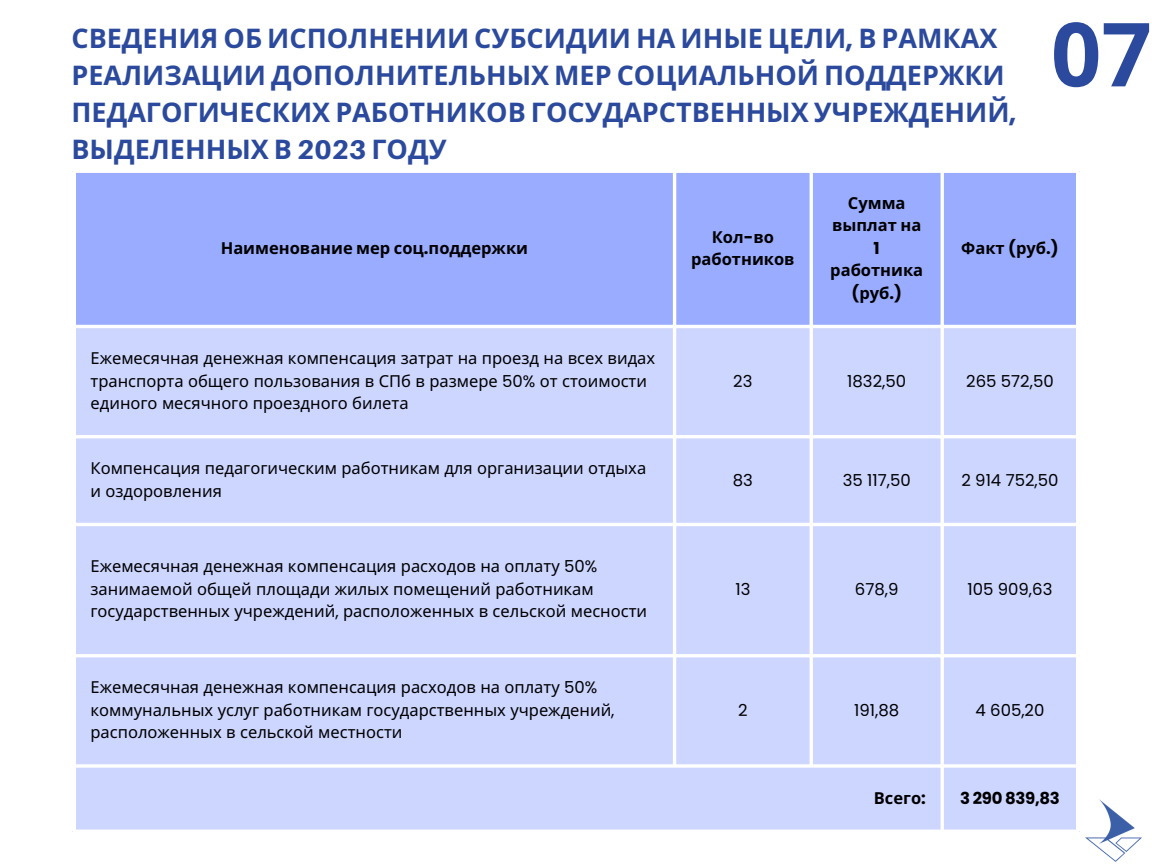
<style>
.page{position:relative;width:1152px;height:864px;background:#fff}
.page>*{position:absolute;margin:0;border:0;box-sizing:border-box;transform-origin:0 0}
.t1{font:700 88.65px "Open Sans";color:#2b4a9d}
.t2{font:700 27px/37.2px "Noto Sans";color:#2b4a9d}
.t3{font:16.5px/22.5px "Noto Sans";color:#000}
.t4{font:700 16.5px/22.5px "Noto Sans";color:#000;text-align:center}
.t5{font:16.5px "Poppins";color:#000}
.t6{font:700 16.5px "Poppins";letter-spacing:-.02em;color:#000}
.s1{font-family:"Aileron";font-weight:800}
.s2{font-family:"Poppins"}
</style>
<div class="page">
<div style="left:76px;top:173px;width:1000px;height:152px;background:#99acff"></div>
<div style="left:76px;top:328px;width:1000px;height:502px;background:#cdd6ff"></div>
<hr style="left:673px;top:173px;width:3px;height:591px;background:#fff">
<hr style="left:810px;top:173px;width:3px;height:591px;background:#fff">
<hr style="left:941px;top:173px;width:3px;height:657px;background:#fff">
<hr style="left:73px;top:435px;width:1006px;height:3px;background:#fff">
<hr style="left:73px;top:523px;width:1006px;height:3px;background:#fff">
<hr style="left:73px;top:654px;width:1006px;height:3px;background:#fff">
<svg style="left:76px;top:764px;width:1000px;height:4px"></svg>
<img style="left:1051px;top:798px;width:91px;height:64px">
<h2 class="t2" style="left:71px;top:19px;width:947px">СВЕДЕНИЯ ОБ ИСПОЛНЕНИИ СУБСИДИИ НА ИНЫЕ ЦЕЛИ<span class="s1">,</span> В РАМКАХ РЕАЛИЗАЦИИ ДОПОЛНИТЕЛЬНЫХ МЕР СОЦИАЛЬНОЙ ПОДДЕРЖКИ ПЕДАГОГИЧЕСКИХ РАБОТНИКОВ ГОСУДАРСТВЕННЫХ УЧРЕЖДЕНИЙ<span class="s1">, </span>ВЫДЕЛЕННЫХ В <span class="s1">2023</span> ГОДУ</h2>
<h1 class="t1" style="left:1051px;top:-8px;width:102px">07</h1>
<h1 class="t4" style="left:221px;top:236px;width:309px">Наименование мер соц<span class="s2">.</span>поддержки</h1>
<p class="t4" style="left:691px;top:225px;width:105px">Кол<span class="s2">-</span>во работников</p>
<p class="t4" style="left:830px;top:191px;width:94px">Сумма выплат на<br><span class="s2">1 </span>работника <span class="s2">(</span>руб<span class="s2">.)</span></p>
<p class="t4" style="left:961px;top:236px;width:99px">Факт <span class="s2">(</span>руб<span class="s2">.)</span></p>
<p class="t3" style="left:91px;top:347px;width:566px">Ежемесячная денежная компенсация затрат на проезд на всех видах транспорта общего пользования в СПб в размере <span class="s2">50%</span> от стоимости единого месячного проездного билета</p>
<p class="t5" style="left:733px;top:369px;width:21px">23</p>
<p class="t5" style="left:847px;top:369px;width:60px">1832,50</p>
<p class="t5" style="left:966px;top:369px;width:89px">265 572,50</p>
<p class="t3" style="left:91px;top:457px;width:557px">Компенсация педагогическим работникам для организации отдыха и оздоровления</p>
<p class="t5" style="left:733px;top:468px;width:22px">83</p>
<p class="t5" style="left:843px;top:468px;width:70px">35 117,50</p>
<p class="t5" style="left:961px;top:468px;width:99px">2 914 752,50</p>
<p class="t3" style="left:91px;top:555px;width:558px">Ежемесячная денежная компенсация расходов на оплату <span class="s2">50% </span>занимаемой общей площади жилых помещений работникам государственных учреждений<span class="s2">,</span> расположенных в сельской месности</p>
<p class="t3" style="left:91px;top:676px;width:526px">Ежемесячная денежная компенсация расходов на оплату <span class="s2">50% </span>коммунальных услуг работникам государственных учреждений<span class="s2">, </span>расположенных в сельской местности</p>
<p class="t5" style="left:735px;top:577px;width:16px">13</p>
<p class="t5" style="left:855px;top:577px;width:45px">678,9</p>
<p class="t5" style="left:967px;top:577px;width:86px">105 909,63</p>
<p class="t5" style="left:738px;top:699px;width:11px">2</p>
<p class="t5" style="left:854px;top:699px;width:47px">191,88</p>
<p class="t5" style="left:975px;top:699px;width:71px">4 605,20</p>
<p class="t4" style="left:874px;top:786px;width:54px">Всего<span class="s2">:</span></p>
<p class="t6" style="left:960px;top:786px;width:101px">3 290 839,83</p>
</div>
